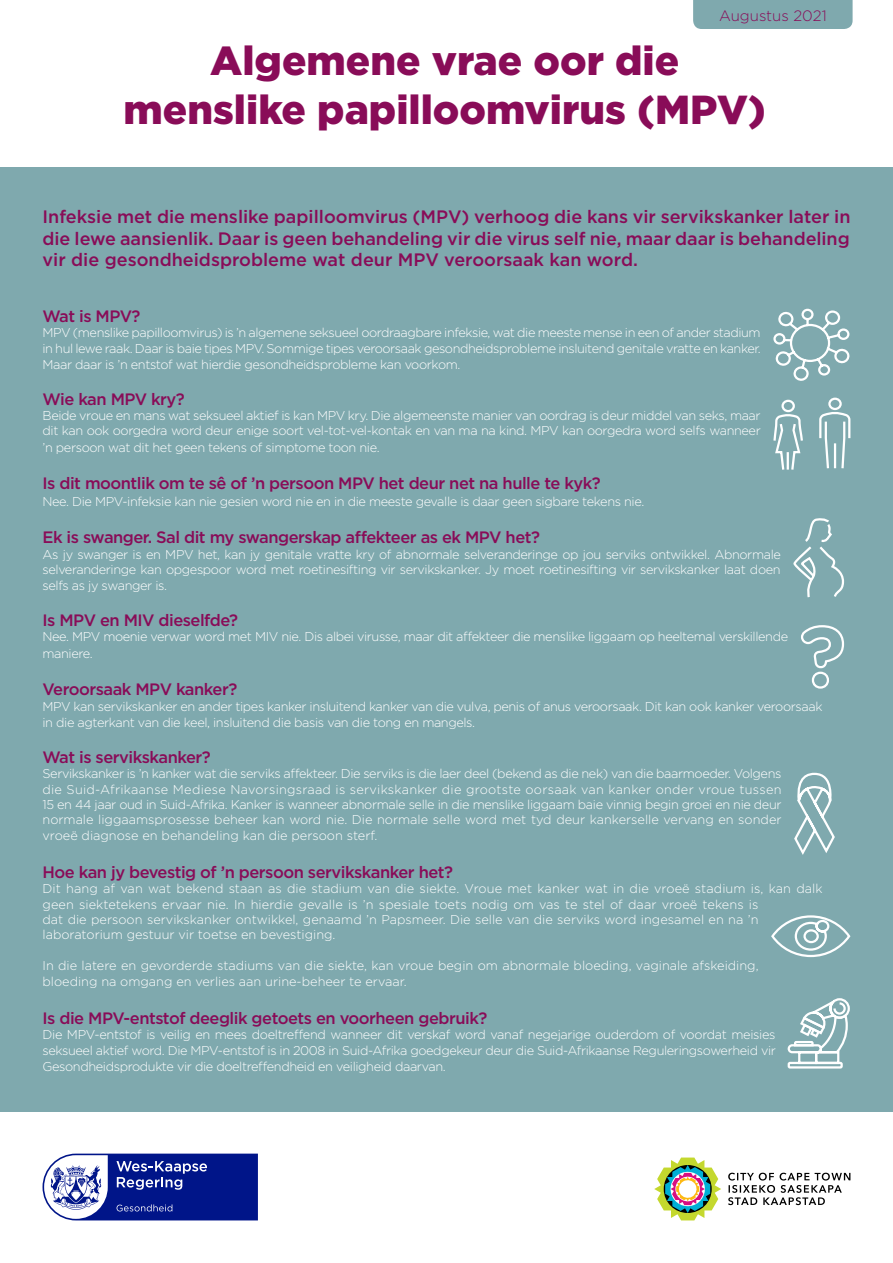
<style>
.page{position:relative;width:893px;height:1263px;background:#fff}
.page>*{position:absolute;margin:0;border:0;box-sizing:border-box;transform-origin:0 0}
.t1{font:900 40.5px/48.6px "Gotham";color:#890c58;text-align:center}
.t2{font:500 18px/21.6px "Gotham";color:#890c58;text-align:justify}
.t3{font:500 16.5px "Gotham";letter-spacing:-.03em;color:#890c58}
.t4{font:300 15px "Gotham";color:#890c58}
.t5{font:300 12.75px/15.8px "Gotham";letter-spacing:-.03em;color:#fff;text-align:justify}
.t6{font:300 12.75px/15.3px "Gotham";color:#fff}
</style>
<div class="page">
<div style="left:0;top:0;width:893px;height:1111px;background:#7fa9ae"></div>
<svg style="left:728px;top:1173px;width:122px;height:32px"></svg>
<svg style="left:654px;top:1157px;width:67px;height:63px"></svg>
<div style="left:0;top:0;width:893px;height:166px;background:#fff"></div>
<div style="left:693px;top:0;width:160px;height:29px;background:#7fa9ae"></div>
<svg style="left:773px;top:397px;width:78px;height:73px"></svg>
<svg style="left:773px;top:308px;width:77px;height:73px"></svg>
<svg style="left:793px;top:518px;width:52px;height:80px"></svg>
<svg style="left:801px;top:625px;width:44px;height:64px"></svg>
<svg style="left:787px;top:998px;width:63px;height:71px"></svg>
<svg style="left:771px;top:772px;width:80px;height:186px"></svg>
<svg style="left:43px;top:1153px;width:215px;height:67px"></svg>
<p class="t4" style="left:719px;top:6px;width:109px">Augustus 2021</p>
<h1 class="t1" style="left:124px;top:36px;width:644px">Algemene vrae oor die menslike papilloomvirus (MPV)</h1>
<p class="t2" style="left:43px;top:206px;width:809px">Infeksie met die menslike papilloomvirus (MPV) verhoog die kans vir servikskanker later in die lewe aansienlik. Daar is geen behandeling vir die virus self nie, maar daar is behandeling vir die gesondheidsprobleme wat deur MPV veroorsaak kan word.</p>
<p class="t3" style="left:43px;top:305px;width:100px">Wat is MPV?</p>
<p class="t5" style="left:43px;top:324px;width:720px">MPV (menslike papilloomvirus) is ’n algemene seksueel oordraagbare infeksie, wat die meeste mense in een of ander stadium in hul lewe raak. Daar is baie tipes MPV. Sommige tipes veroorsaak gesondheidsprobleme insluitend genitale vratte en kanker.<br>Maar daar is ’n entstof wat hierdie gesondheidsprobleme kan voorkom.</p>
<p class="t3" style="left:43px;top:388px;width:144px">Wie kan MPV kry?</p>
<p class="t5" style="left:43px;top:407px;width:720px">Beide vroue en mans wat seksueel aktief is kan MPV kry. Die algemeenste manier van oordrag is deur middel van seks, maar dit kan ook oorgedra word deur enige soort vel-tot-vel-kontak en van ma na kind. MPV kan oorgedra word selfs wanneer ’n persoon wat dit het geen tekens of simptome toon nie.</p>
<p class="t3" style="left:43px;top:473px;width:560px">Is dit moontlik om te sê of ’n persoon MPV het deur net na hulle te kyk?</p>
<p class="t5" style="left:43px;top:493px;width:603px">Nee. Die MPV-infeksie kan nie gesien word nie en in die meeste gevalle is daar geen sigbare tekens nie.</p>
<p class="t3" style="left:43px;top:527px;width:499px">Ek is swanger. Sal dit my swangerskap affekteer as ek MPV het?</p>
<p class="t5" style="left:43px;top:546px;width:740px">As jy swanger is en MPV het, kan jy genitale vratte kry of abnormale selveranderinge op jou serviks ontwikkel. Abnormale selveranderinge kan opgespoor word met roetinesifting vir servikskanker. Jy moet roetinesifting vir servikskanker laat doen selfs as jy swanger is.</p>
<p class="t3" style="left:43px;top:609px;width:197px">Is MPV en MIV dieselfde?</p>
<p class="t5" style="left:43px;top:628px;width:747px;line-height:16.2px">Nee. MPV moenie verwar word met MIV nie. Dis albei virusse, maar dit affekteer die menslike liggaam op heeltemal verskillende maniere.</p>
<p class="t3" style="left:43px;top:679px;width:196px">Veroorsaak MPV kanker?</p>
<p class="t5" style="left:43px;top:698px;width:781px;line-height:16.2px">MPV kan servikskanker en ander tipes kanker insluitend kanker van die vulva, penis of anus veroorsaak. Dit kan ook kanker veroorsaak in die agterkant van die keel, insluitend die basis van die tong en mangels.</p>
<p class="t3" style="left:43px;top:746px;width:170px">Wat is servikskanker?</p>
<p class="t5" style="left:43px;top:766px;width:741px">Servikskanker is ’n kanker wat die serviks affekteer. Die serviks is die laer deel (bekend as die nek) van die baarmoeder. Volgens die Suid-Afrikaanse Mediese Navorsingsraad is servikskanker die grootste oorsaak van kanker onder vroue tussen 15 en 44 jaar oud in Suid-Afrika. Kanker is wanneer abnormale selle in die menslike liggaam baie vinnig begin groei en nie deur normale liggaamsprosesse beheer kan word nie. Die normale selle word met tyd deur kankerselle vervang en sonder vroeë diagnose en behandeling kan die persoon sterf.</p>
<p class="t3" style="left:43px;top:861px;width:412px">Hoe kan jy bevestig of ’n persoon servikskanker het?</p>
<p class="t6" style="left:43px;top:881px;width:782px">Dit hang af van wat bekend staan as die stadium van die siekte. Vroue met kanker wat in die vroeë stadium is, kan dalk geen siektetekens ervaar nie. In hierdie gevalle is ’n spesiale toets nodig om vas te stel of daar vroeë tekens is<br>dat die persoon servikskanker ontwikkel, genaamd ’n Papsmeer. Die selle van die serviks word ingesamel en na ’n laboratorium gestuur vir toetse en bevestiging.</p>
<p class="t6" style="left:43px;top:957px;width:718px;line-height:16.2px">In die latere en gevorderde stadiums van die siekte, kan vroue begin om abnormale bloeding, vaginale afskeiding, bloeding na omgang en verlies aan urine-beheer te ervaar.</p>
<p class="t3" style="left:43px;top:1007px;width:446px">Is die MPV-entstof deeglik getoets en voorheen gebruik?</p>
<p class="t5" style="left:43px;top:1026px;width:735px">Die MPV-entstof is veilig en mees doeltreffend wanneer dit verskaf word vanaf negejarige ouderdom of voordat meisies seksueel aktief word. Die MPV-entstof is in 2008 in Suid-Afrika goedgekeur deur die Suid-Afrikaanse Reguleringsowerheid vir Gesondheidsprodukte vir die doeltreffendheid en veiligheid daarvan.</p>
</div>
